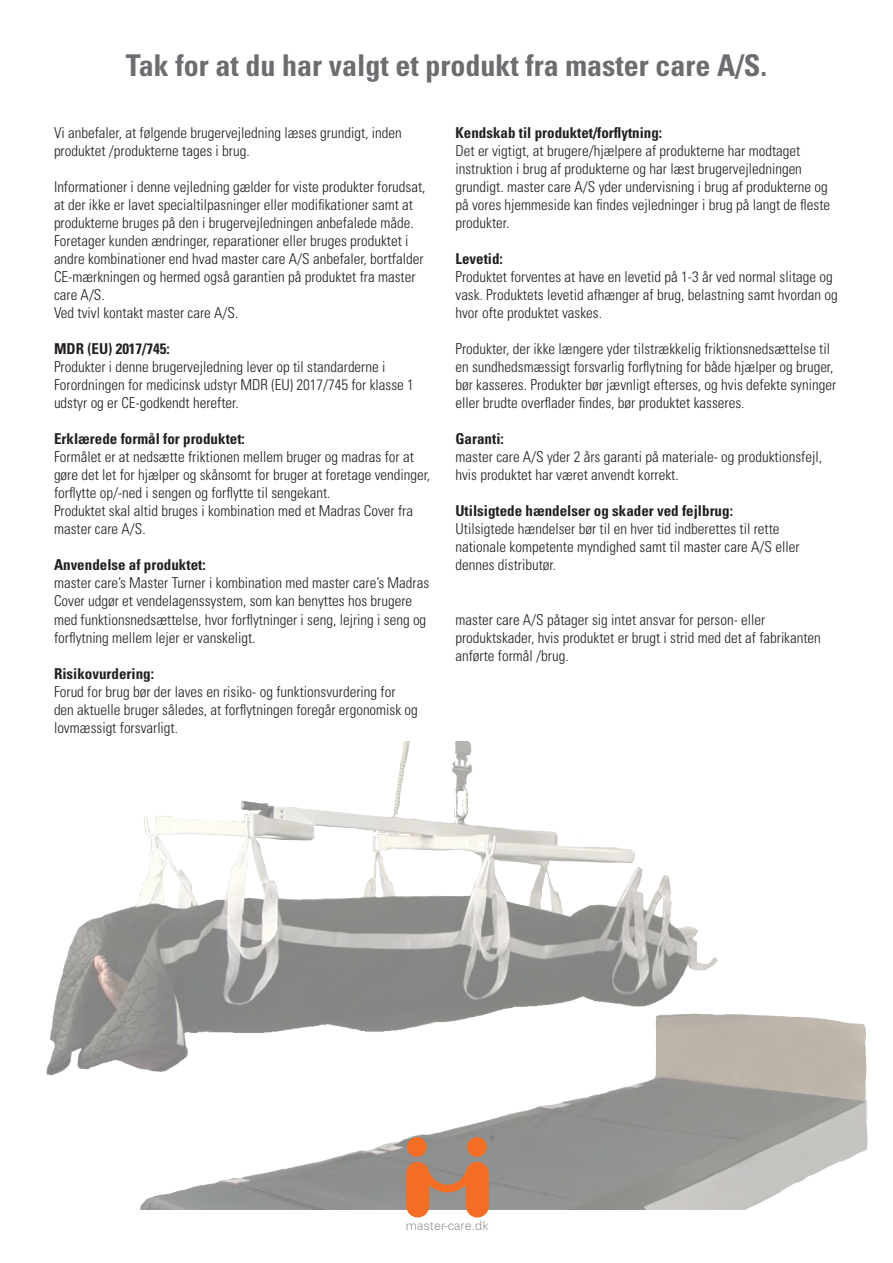
<style>
.page{position:relative;width:893px;height:1263px;background:#fff}
.page>*{position:absolute;margin:0;border:0;box-sizing:border-box;transform-origin:0 0}
.Overskrift{font:700 condensed 30px "Univers LT Std";color:#6c6d70}
.Prosa_tekst{font:300 condensed 15px/18px "Univers LT Std";color:#231f20}
.Prosa_tekst-2{font:700 condensed 15px "Univers LT Std";color:#231f20}
.t1{font:300 12.75px "Univers LT Std";color:#939598}
</style>
<div class="page">
<img style="left:46px;top:742px;width:822px;height:467px">
<svg style="left:406px;top:1162px;width:83px;height:55px;background:#d28559"></svg>
<div style="left:407px;top:1137px;width:20px;height:20px;background:#f36e24;border-radius:50%"></div>
<div style="left:467px;top:1137px;width:20px;height:20px;background:#f36e24;border-radius:50%"></div>
<svg style="left:490px;top:1135px;width:4px;height:5px"></svg>
<p class="Overskrift" style="left:126px;top:47px;width:643px">Tak for at du har valgt et produkt fra master care A/S.</p>
<p class="Prosa_tekst" style="left:54px;top:124px;width:349px">Vi anbefaler, at følgende brugervejledning læses grundigt, inden produktet /produkterne tages i brug.</p>
<p class="Prosa_tekst" style="left:54px;top:178px;width:373px">Informationer i denne vejledning gælder for viste produkter forudsat, at der ikke er lavet specialtilpasninger eller modifikationer samt at produkterne bruges på den i brugervejledningen anbefalede måde.</p>
<p class="Prosa_tekst" style="left:54px;top:232px;width:371px">Foretager kunden ændringer, reparationer eller bruges produktet i andre kombinationer end hvad master care A/S anbefaler, bortfalder CE-mærkningen og hermed også garantien på produktet fra master care A/S.</p>
<p class="Prosa_tekst" style="left:54px;top:304px;width:186px">Ved tvivl kontakt master care A/S.</p>
<p class="Prosa_tekst-2" style="left:54px;top:340px;width:117px">MDR (EU) 2017/745:</p>
<p class="Prosa_tekst" style="left:54px;top:358px;width:361px">Produkter i denne brugervejledning lever op til standarderne i<br>Forordningen for medicinsk udstyr MDR (EU) 2017/745 for klasse 1 udstyr og er CE-godkendt herefter.</p>
<p class="Prosa_tekst-2" style="left:54px;top:430px;width:192px">Erklærede formål for produktet:</p>
<p class="Prosa_tekst" style="left:54px;top:448px;width:378px">Formålet er at nedsætte friktionen mellem bruger og madras for at gøre det let for hjælper og skånsomt for bruger at foretage vendinger, forflytte op/-ned i sengen og forflytte til sengekant.</p>
<p class="Prosa_tekst" style="left:54px;top:502px;width:360px">Produktet skal altid bruges i kombination med et Madras Cover fra master care A/S.</p>
<p class="Prosa_tekst-2" style="left:54px;top:556px;width:153px">Anvendelse af produktet:</p>
<p class="Prosa_tekst" style="left:54px;top:574px;width:377px">master care’s Master Turner i kombination med master care’s Madras Cover udgør et vendelagenssystem, som kan benyttes hos brugere med funktionsnedsættelse, hvor forflytninger i seng, lejring i seng og forflytning mellem lejer er vanskeligt.</p>
<p class="Prosa_tekst-2" style="left:54px;top:664px;width:101px">Risikovurdering:</p>
<p class="Prosa_tekst" style="left:54px;top:682px;width:365px">Forud for brug bør der laves en risiko- og funktionsvurdering for den aktuelle bruger således, at forflytningen foregår ergonomisk og lovmæssigt forsvarligt.</p>
<p class="Prosa_tekst-2" style="left:455px;top:124px;width:208px">Kendskab til produktet/forflytning:</p>
<p class="Prosa_tekst" style="left:455px;top:142px;width:376px">Det er vigtigt, at brugere/hjælpere af produkterne har modtaget instruktion i brug af produkterne og har læst brugervejledningen grundigt. master care A/S yder undervisning i brug af produkterne og på vores hjemmeside kan findes vejledninger i brug på langt de fleste produkter.</p>
<p class="Prosa_tekst-2" style="left:455px;top:250px;width:49px">Levetid:</p>
<p class="Prosa_tekst" style="left:455px;top:268px;width:384px">Produktet forventes at have en levetid på 1-3 år ved normal slitage og vask. Produktets levetid afhænger af brug, belastning samt hvordan og hvor ofte produktet vaskes.</p>
<p class="Prosa_tekst" style="left:455px;top:340px;width:382px">Produkter, der ikke længere yder tilstrækkelig friktionsnedsættelse til en sundhedsmæssigt forsvarlig forflytning for både hjælper og bruger, bør kasseres. Produkter bør jævnligt efterses, og hvis defekte syninger eller brudte overflader findes, bør produktet kasseres.</p>
<p class="Prosa_tekst-2" style="left:455px;top:430px;width:50px">Garanti:</p>
<p class="Prosa_tekst" style="left:455px;top:448px;width:368px">master care A/S yder 2 års garanti på materiale- og produktionsfejl, hvis produktet har været anvendt korrekt.</p>
<p class="Prosa_tekst-2" style="left:455px;top:502px;width:279px">Utilsigtede hændelser og skader ved fejlbrug:</p>
<p class="Prosa_tekst" style="left:455px;top:520px;width:346px">Utilsigtede hændelser bør til en hver tid indberettes til rette nationale kompetente myndighed samt til master care A/S eller dennes distributør.</p>
<p class="Prosa_tekst" style="left:455px;top:610px;width:311px">master care A/S påtager sig intet ansvar for person- eller</p>
<p class="Prosa_tekst" style="left:455px;top:628px;width:367px">produktskader, hvis produktet er brugt i strid med det af fabrikanten anførte formål /brug.</p>
<p class="t1" style="left:406px;top:1217px;width:84px">master-care.dk</p>
</div>
